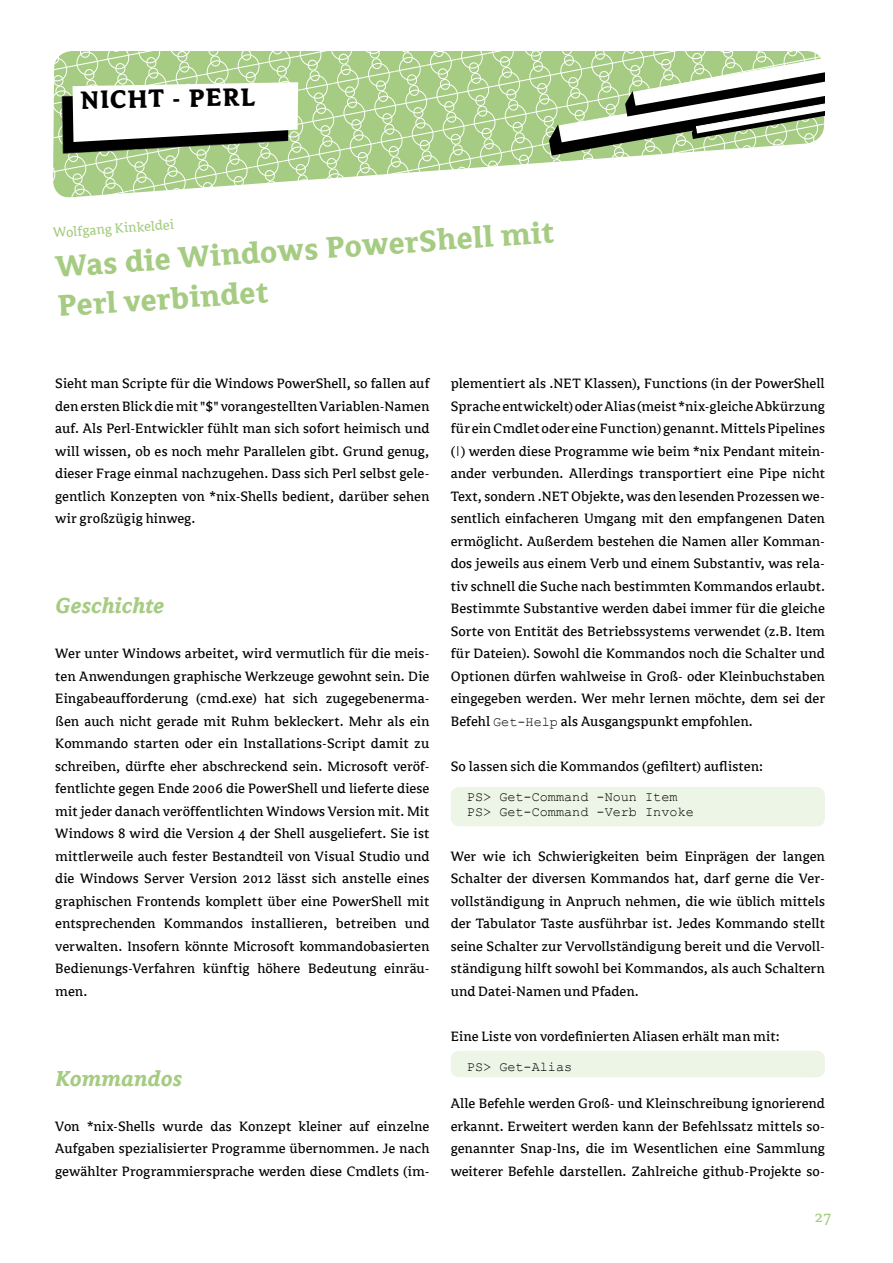
<style>
.page{position:relative;width:893px;height:1263px;background:#fff}
.page>*{position:absolute;margin:0;border:0;box-sizing:border-box;transform-origin:0 0}
.t1{font:700 33px/39.6px "Avance";color:#a5cc82}
.t2{font:700 27.9px "Avance";color:#000}
.t3{font:italic 700 24px "Avance";color:#a5cc82}
.t4{font:16.5px "Avance";color:#a5cc82}
.t5{font:15px/22.5px "Avance";letter-spacing:.005em;color:#000;text-align:justify}
.t6{font:15px "Avance";color:#a5cc82}
.t7{font:13.5px/15px "Courier New";color:#000}
.s1{font-family:"Courier New";font-size:13.5px}
</style>
<div class="page">
<svg style="left:53px;top:51px;width:772px;height:147px"></svg>
<div style="left:451px;top:787px;width:374px;height:39px;background:#edf5e6;border-radius:9px"></div>
<div style="left:451px;top:1051px;width:374px;height:26px;background:#edf5e6;border-radius:9px"></div>
<h2 class="t2" style="left:80px;top:85px;width:140px;rotate:-1deg">Nicht - Perl</h2>
<p class="t6" style="left:52px;top:225px;width:123px;rotate:-4deg">Wolfgang Kinkeldei</p>
<h1 class="t1" style="left:54px;top:247px;width:508px;rotate:-4deg">Was die Windows PowerShell mit<br>Perl verbindet</h1>
<p class="t5" style="left:55px;top:373px;width:376px">Sieht man Scripte für die Windows PowerShell, so fallen auf den ersten Blick die mit "$" vorangestellten Variablen-Namen auf. Als Perl-Entwickler fühlt man sich sofort heimisch und will wissen, ob es noch mehr Parallelen gibt. Grund genug, dieser Frage einmal nachzugehen. Dass sich Perl selbst gele&shy;gentlich Konzepten von *nix-Shells bedient, darüber sehen wir großzügig hinweg.</p>
<h3 class="t3" style="left:55px;top:593px;width:110px">Geschichte</h3>
<p class="t5" style="left:55px;top:643px;width:376px">Wer unter Windows arbeitet, wird vermutlich für die meis&shy;ten Anwendungen graphische Werkzeuge gewohnt sein. Die Eingabeaufforderung (cmd.exe) hat sich zugegebenerma&shy;ßen auch nicht gerade mit Ruhm bekleckert. Mehr als ein Kommando starten oder ein Installations-Script damit zu schreiben, dürfte eher abschreckend sein. Microsoft veröf&shy;fentlichte gegen Ende 2006 die PowerShell und lieferte diese mit jeder danach veröffentlichten Windows Version mit. Mit Windows 8 wird die Version 4 der Shell ausgeliefert. Sie ist mittlerweile auch fester Bestandteil von Visual Studio und die Windows Server Version 2012 lässt sich anstelle eines graphischen Frontends komplett über eine PowerShell mit entsprechenden Kommandos installieren, betreiben und verwalten. Insofern könnte Microsoft kommandobasierten Bedienungs-Verfahren künftig höhere Bedeutung einräu&shy;men.</p>
<h3 class="t3" style="left:55px;top:1066px;width:128px">Kommandos</h3>
<p class="t5" style="left:55px;top:1115px;width:376px">Von *nix-Shells wurde das Konzept kleiner auf einzelne Aufgaben spezialisierter Programme übernommen. Je nach gewählter Programmiersprache werden diese Cmdlets (im-</p>
<p class="t5" style="left:451px;top:373px;width:376px">plementiert als .NET Klassen), Functions (in der PowerShell Sprache entwickelt) oder Alias (meist *nix-gleiche Abkürzung für ein Cmdlet oder eine Function) genannt. Mittels Pipelines (|) werden diese Programme wie beim *nix Pendant mitein&shy;ander verbunden. Allerdings transportiert eine Pipe nicht Text, sondern .NET Objekte, was den lesenden Prozessen we&shy;sentlich einfacheren Umgang mit den empfangenen Daten ermöglicht. Außerdem bestehen die Namen aller Komman&shy;dos jeweils aus einem Verb und einem Substantiv, was rela&shy;tiv schnell die Suche nach bestimmten Kommandos erlaubt.<br>Bestimmte Substantive werden dabei immer für die gleiche Sorte von Entität des Betriebssystems verwendet (z.B. Item für Dateien). Sowohl die Kommandos noch die Schalter und Optionen dürfen wahlweise in Groß- oder Kleinbuchstaben eingegeben werden. Wer mehr lernen möchte, dem sei der Befehl <span class="s1">Get-Help</span> als Ausgangspunkt empfohlen.</p>
<p class="t5" style="left:451px;top:755px;width:314px">So lassen sich die Kommandos (gefiltert) auflisten:</p>
<p class="t7" style="left:467px;top:789px;width:228px">PS&gt; Get-Command -Noun Item<br>PS&gt; Get-Command -Verb Invoke</p>
<p class="t5" style="left:451px;top:845px;width:376px">Wer wie ich Schwierigkeiten beim Einprägen der langen Schalter der diversen Kommandos hat, darf gerne die Ver&shy;vollständigung in Anpruch nehmen, die wie üblich mittels der Tabulator Taste ausführbar ist. Jedes Kommando stellt seine Schalter zur Vervollständigung bereit und die Vervoll&shy;ständigung hilft sowohl bei Kommandos, als auch Schaltern und Datei-Namen und Pfaden.</p>
<p class="t5" style="left:451px;top:1025px;width:330px">Eine Liste von vordefinierten Aliasen erhält man mit:</p>
<p class="t7" style="left:467px;top:1059px;width:107px">PS&gt; Get-Alias</p>
<p class="t5" style="left:451px;top:1093px;width:376px">Alle Befehle werden Groß- und Kleinschreibung ignorierend erkannt. Erweitert werden kann der Befehlssatz mittels so&shy;genannter Snap-Ins, die im Wesentlichen eine Sammlung weiterer Befehle darstellen. Zahlreiche github-Projekte so-</p>
<p class="t4" style="left:815px;top:1208px;width:18px">27</p>
</div>
